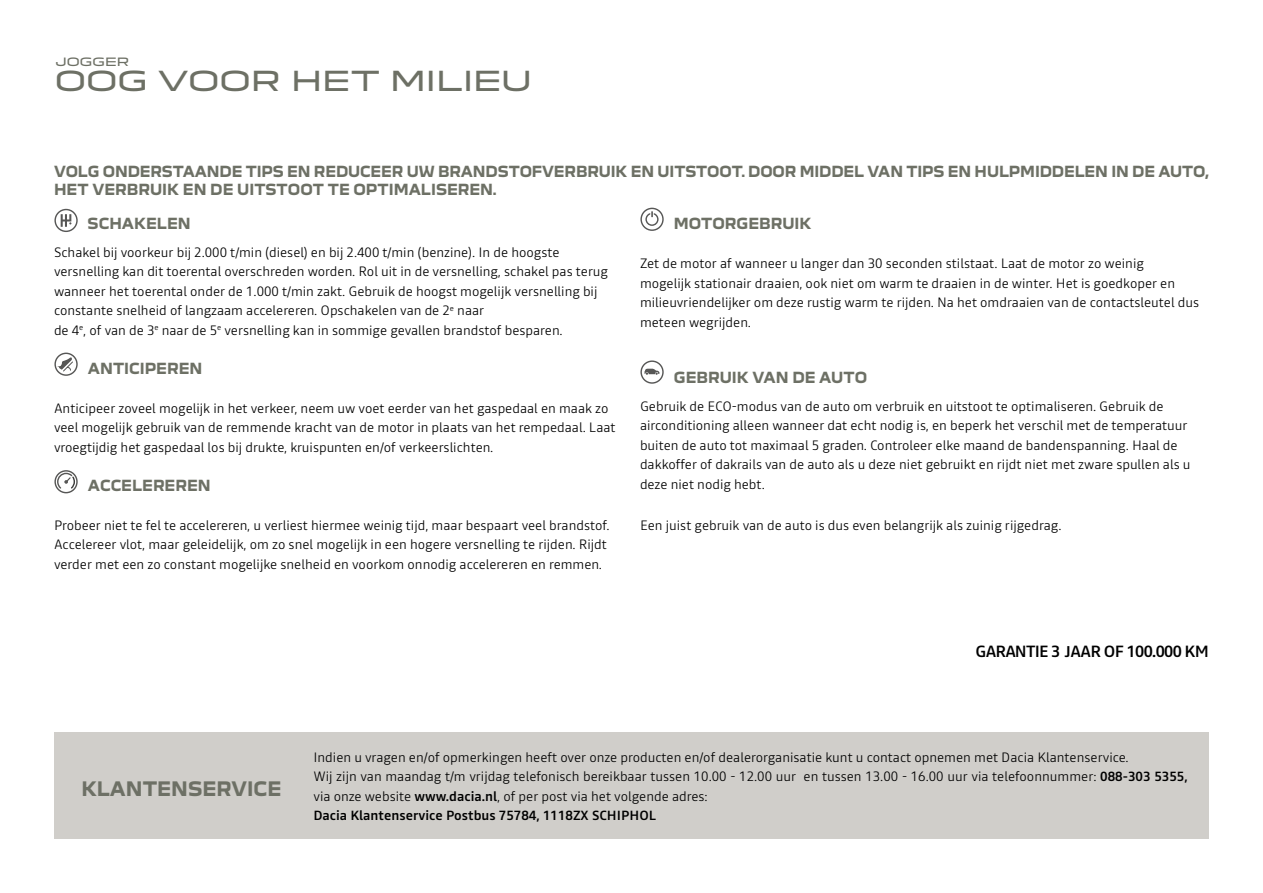
<style>
.page{position:relative;width:1263px;height:893px;background:#fff}
.page>*{position:absolute;margin:0;border:0;box-sizing:border-box;transform-origin:0 0}
.t1{font:27px "Dacia Block Extended";letter-spacing:-.05em;color:#6d7065}
.t2{font:700 19.5px "Dacia Block";color:#6d7065}
.t3{font:500 16.5px "Read";letter-spacing:-.04em;color:#000}
.t4{font:700 15px/18px "Dacia Block";letter-spacing:-.005em;color:#6d7065}
.t5{font:300 13.5px/19.5px "Read";color:#000}
.t6{font:11.25px "Dacia Block Extended";letter-spacing:-.04em;color:#6d7065}
.s1{font-size:15.9px}
.s2{font-weight:500}
</style>
<div class="page">
<div style="left:54px;top:732px;width:1155px;height:107px;background:#d0ceca"></div>
<div style="left:54px;top:209px;width:24px;height:23px;border:1px solid #575756;border-radius:50%"></div>
<svg style="left:61px;top:214px;width:10px;height:13px"></svg>
<div style="left:54px;top:353px;width:24px;height:23px;border:1px solid #575756;border-radius:50%"></div>
<svg style="left:58px;top:357px;width:16px;height:15px"></svg>
<div style="left:54px;top:470px;width:24px;height:23px;border:1px solid #575756;border-radius:50%"></div>
<svg style="left:56px;top:472px;width:20px;height:18px"></svg>
<svg style="left:641px;top:207px;width:23px;height:24px"></svg>
<div style="left:640px;top:208px;width:24px;height:23px;border:1px solid #575756;border-radius:50%"></div>
<svg style="left:645px;top:211px;width:14px;height:16px"></svg>
<div style="left:640px;top:360px;width:24px;height:24px;border:1px solid #575756;border-radius:50%"></div>
<svg style="left:644px;top:369px;width:15px;height:6px"></svg>
<p class="t6" style="left:55px;top:52px;width:75px">JOGGER</p>
<h1 class="t1" style="left:54px;top:59px;width:480px">OOG VOOR HET MILIEU</h1>
<p class="t4" style="left:54px;top:163px;width:1156px">VOLG ONDERSTAANDE TIPS EN REDUCEER UW BRANDSTOFVERBRUIK EN UITSTOOT. DOOR MIDDEL VAN TIPS EN HULPMIDDELEN IN DE AUTO,<br>HET VERBRUIK EN DE UITSTOOT TE OPTIMALISEREN.</p>
<p class="t4" style="left:88px;top:215px;width:105px">SCHAKELEN</p>
<p class="t5" style="left:54px;top:242px;width:555px">Schakel bij voorkeur bij 2.000 t/min (diesel) en bij 2.400 t/min (benzine). In de hoogste versnelling kan dit toerental overschreden worden. Rol uit in de versnelling, schakel pas terug wanneer het toerental onder de 1.000 t/min zakt. Gebruik de hoogst mogelijk versnelling bij constante snelheid of langzaam accelereren. Opschakelen van de 2<sup>e</sup> naar<br>de 4<sup>e</sup>, of van de 3<sup>e</sup> naar de 5<sup>e</sup> versnelling kan in sommige gevallen brandstof besparen.</p>
<p class="t4" style="left:88px;top:360px;width:116px">ANTICIPEREN</p>
<p class="t5" style="left:54px;top:398px;width:563px">Anticipeer zoveel mogelijk in het verkeer, neem uw voet eerder van het gaspedaal en maak zo veel mogelijk gebruik van de remmende kracht van de motor in plaats van het rempedaal. Laat vroegtijdig het gaspedaal los bij drukte, kruispunten en/of verkeerslichten.</p>
<p class="t4" style="left:88px;top:477px;width:124px">ACCELEREREN</p>
<p class="t5" style="left:54px;top:515px;width:557px">Probeer niet te fel te accelereren, u verliest hiermee weinig tijd, maar bespaart veel brandstof.<br>Accelereer vlot, maar geleidelijk, om zo snel mogelijk in een hogere versnelling te rijden. Rijdt verder met een zo constant mogelijke snelheid en voorkom onnodig accelereren en remmen.</p>
<p class="t4" style="left:674px;top:215px;width:139px">MOTORGEBRUIK</p>
<p class="t5" style="left:640px;top:253px;width:561px">Zet de motor af wanneer u langer dan 30 seconden stilstaat. Laat de motor zo weinig<br>mogelijk stationair draaien, ook niet om warm te draaien in de winter. Het is goedkoper en milieuvriendelijker om deze rustig warm te rijden. Na het omdraaien van de contactsleutel dus meteen wegrijden.</p>
<p class="t4" style="left:674px;top:368px;width:195px">GEBRUIK VAN DE AUTO</p>
<p class="t5" style="left:640px;top:396px;width:552px">Gebruik de ECO-modus van de auto om verbruik en uitstoot te optimaliseren. Gebruik de airconditioning alleen wanneer dat echt nodig is, en beperk het verschil met de temperatuur buiten de auto tot maximaal 5 graden. Controleer elke maand de bandenspanning. Haal de dakkoffer of dakrails van de auto als u deze niet gebruikt en rijdt niet met zware spullen als u deze niet nodig hebt.</p>
<p class="t5" style="left:640px;top:515px;width:423px">Een juist gebruik van de auto is dus even belangrijk als zuinig rijgedrag.</p>
<p class="t3" style="left:976px;top:640px;width:235px">GARANTIE 3 <span class="s1">J</span>AAR OF 100.000 KM</p>
<h2 class="t2" style="left:81px;top:777px;width:202px">KLANTENSERVICE</h2>
<p class="t5" style="left:313px;top:747px;width:876px">Indien u vragen en/of opmerkingen heeft over onze producten en/of dealerorganisatie kunt u contact opnemen met Dacia Klantenservice.<br>Wij zijn van maandag t/m vrijdag telefonisch bereikbaar tussen 10.00 - 12.00 uur en tussen 13.00 - 16.00 uur via telefoonnummer: <span class="s2">088-303 5355, </span>via onze website <span class="s2">www.dacia.nl</span>, of per post via het volgende adres:<br><span class="s2">Dacia Klantenservice Postbus 75784, 1118ZX SCHIPHOL</span></p>
</div>
